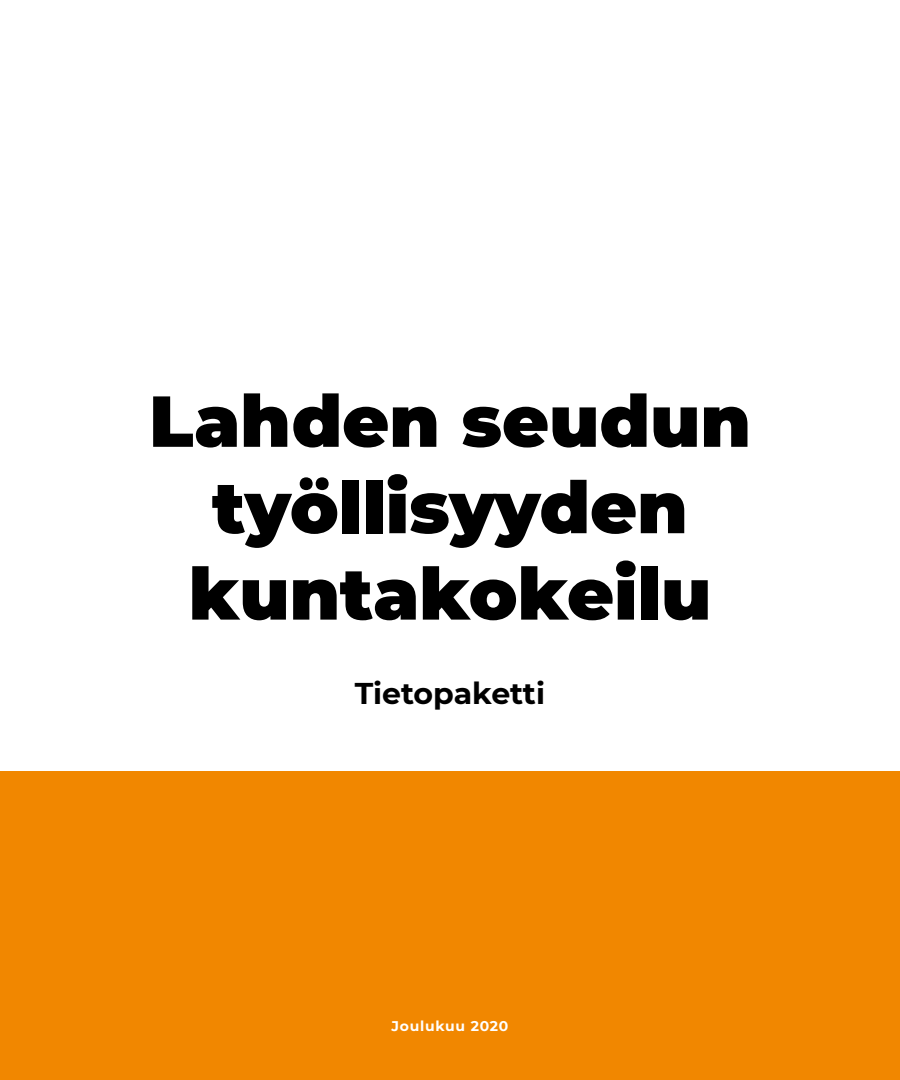
<style>
.page{position:relative;width:900px;height:1080px;background:#fff}
.page>*{position:absolute;margin:0;border:0;box-sizing:border-box;transform-origin:0 0}
.t1{font:900 72px/86.4px "Montserrat";color:#000;text-align:center}
.t2{font:700 30px "Montserrat";color:#000}
.t3{font:700 14px "Montserrat";letter-spacing:.05em;color:#fff}
</style>
<div class="page">
<div style="left:0;top:771px;width:900px;height:309px;background:#f18700"></div>
<p class="t1" style="left:149px;top:374px;width:603px">Lahden seudun työllisyyden kuntakokeilu</p>
<p class="t2" style="left:355px;top:671px;width:192px">Tietopaketti</p>
<p class="t3" style="left:392px;top:1015px;width:118px">Joulukuu 2020</p>
</div>
